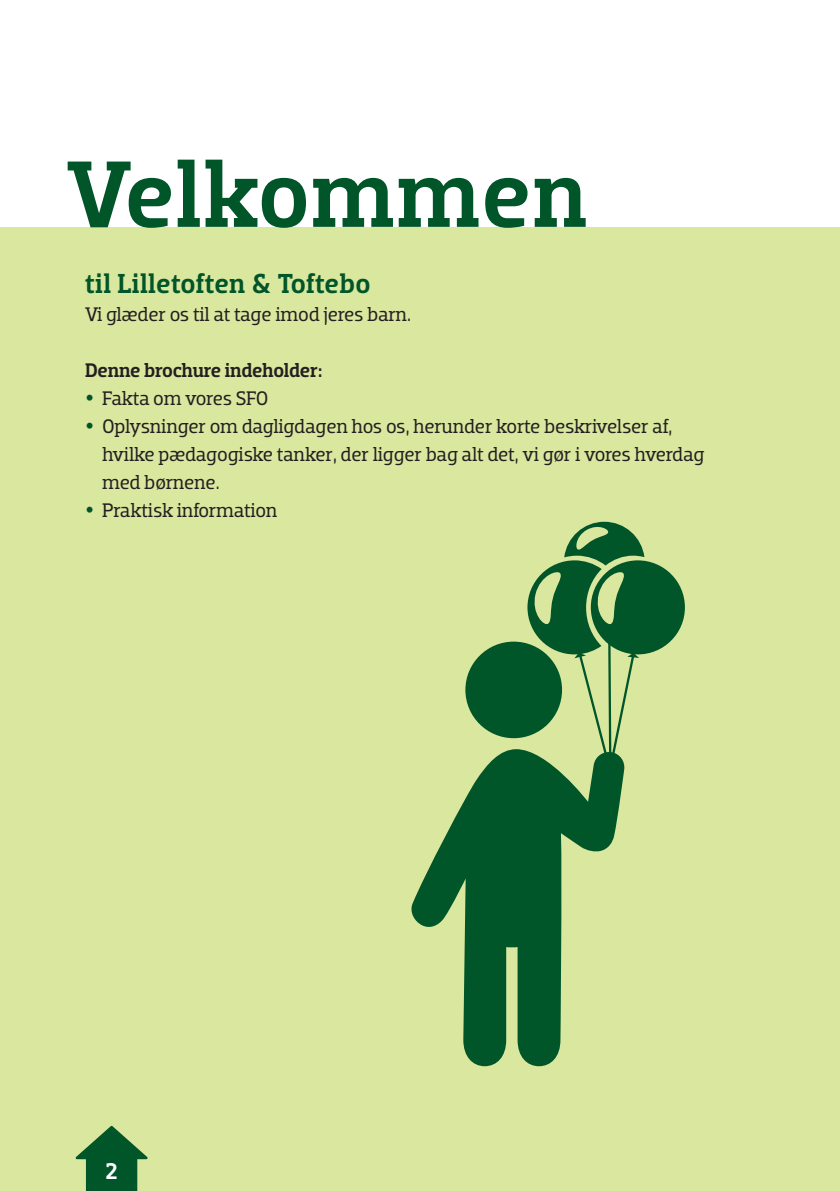
<style>
.page{position:relative;width:840px;height:1191px;background:#fff}
.page>*{position:absolute;margin:0;border:0;box-sizing:border-box;transform-origin:0 0}
.t1{font:500 96px "Dobra Slab";letter-spacing:.01em;color:#005529}
.t2{font:500 28px "Dobra Slab";letter-spacing:.015em;color:#005529}
.t3{font:500 23.2px "Dobra Slab";color:#fff}
.t4{font:20px/28px "Dobra Slab";letter-spacing:-.015em;color:#231f20}
.t5{font:500 20px "Dobra Slab";letter-spacing:-.01em;color:#231f20}
</style>
<div class="page">
<div style="left:0;top:227px;width:839px;height:964px;background:#dae79e"></div>
<svg style="left:75px;top:1125px;width:73px;height:66px"></svg>
<div style="left:465px;top:641px;width:96px;height:97px;background:#005529;border-radius:50%"></div>
<svg style="left:411px;top:749px;width:212px;height:317px;fill:#005529"></svg>
<svg style="left:527px;top:522px;width:157px;height:257px"></svg>
<h1 class="t1" style="left:67px;top:138px;width:521px">Velkommen</h1>
<h2 class="t2" style="left:85px;top:267px;width:287px">til Lilletoften &amp; Toftebo</h2>
<p class="t4" style="left:85px;top:300px;width:327px">Vi glæder os til at tage imod jeres barn.</p>
<p class="t5" style="left:85px;top:359px;width:238px">Denne brochure indeholder:</p>
<p class="t4" style="left:102px;top:384px;width:603px">Fakta om vores SFO<br>Oplysninger om dagligdagen hos os, herunder korte beskrivelser af, hvilke pædagogiske tanker, der ligger bag alt det, vi gør i vores hverdag med børnene.<br>Praktisk information</p>
<p class="t3" style="left:106px;top:1157px;width:13px">2</p>
</div>
